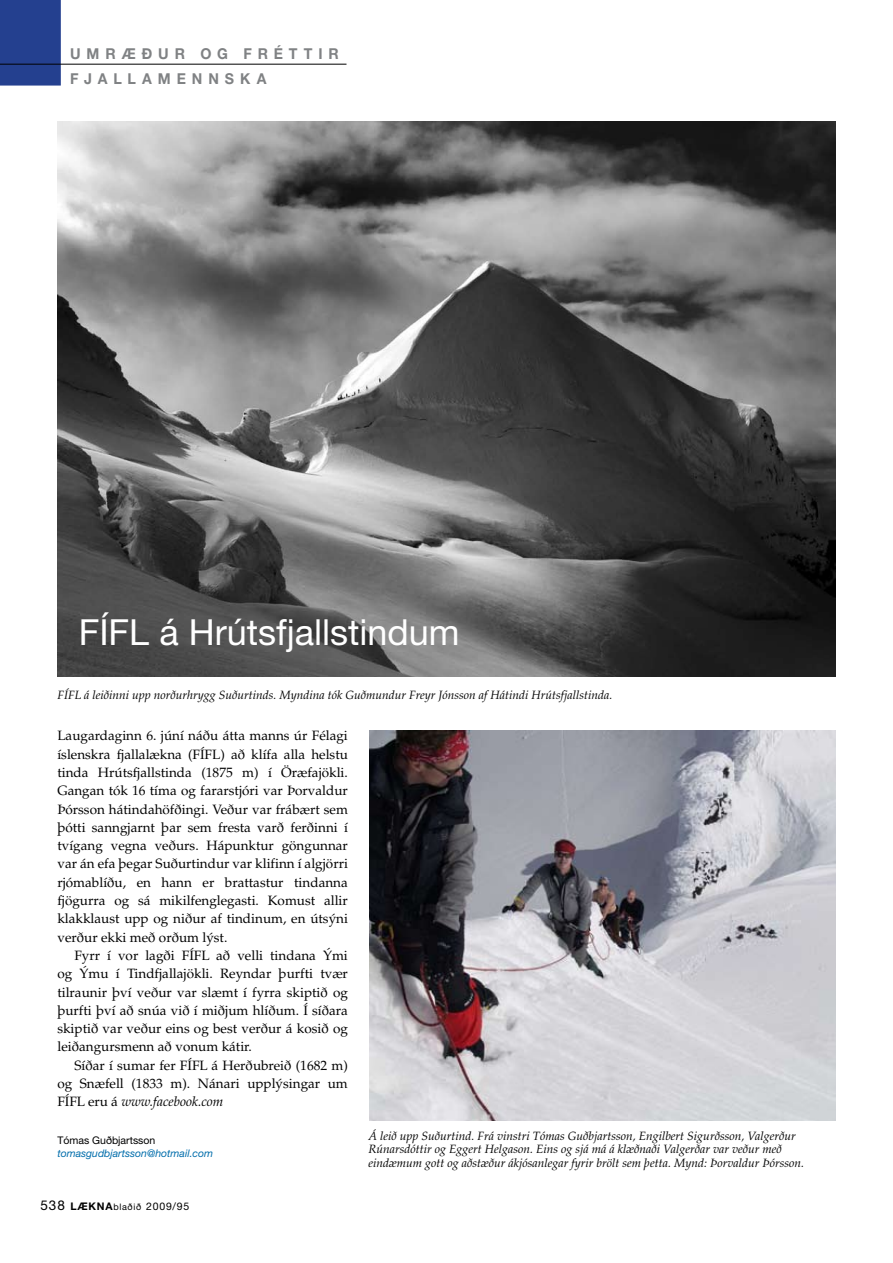
<style>
.page{position:relative;width:893px;height:1263px;background:#fff}
.page>*{position:absolute;margin:0;border:0;box-sizing:border-box;transform-origin:0 0}
.t1{font:36px "Helvetica Neue";color:#fff}
.t2{font:700 15px/25.5px "Helvetica Neue";letter-spacing:.415em;color:#808284;scale:.95 1}
.t3{font:13.5px/18.3px "Palatino";color:#000;text-align:justify}
.t4{font:italic 12px/13.5px "Palatino";color:#000}
.t5{font:10.5px "Helvetica Neue";color:#000}
.t6{font:italic 10.5px "Helvetica Neue";color:#006dab}
.s1{font-style:italic}
.s2{font-size:13.5px}
.s3{font-weight:700}
.s4{font-size:9px}
</style>
<div class="page">
<div style="left:0;top:0;width:61px;height:86px;background:#24408f"></div>
<hr style="left:0;top:64px;width:346px;height:1px;background:#000">
<img style="left:57px;top:122px;width:779px;height:554px">
<img style="left:369px;top:730px;width:467px;height:390px">
<p class="t2" style="left:70px;top:40px;width:284px">UMRÆÐUR OG FRÉTTI R<br>F JALLAMENNSKA</p>
<h1 class="t1" style="left:79px;top:610px;width:382px">FÍFL á Hrútsfjallstindum</h1>
<p class="t4" style="left:57px;top:689px;width:557px">FÍFL á leiðinni upp norðurhrygg Suðurtinds. Myndina tók Guðmundur Freyr Jónsson af Hátindi Hrútsfjallstinda.</p>
<p class="t3" style="left:57px;top:727px;width:292px">Laugardaginn 6. júní náðu átta manns úr Félagi íslenskra fjallalækna (FÍFL) að klífa alla helstu tinda Hrútsfjallstinda (1875 m) í Öræfajökli.<br>Gangan tók 16 tíma og fararstjóri var Þorvaldur Þórsson hátindahöfðingi. Veður var frábært sem þótti sanngjarnt þar sem fresta varð ferðinni í tvígang vegna veðurs. Hápunktur göngunnar var án efa þegar Suðurtindur var klifinn í algjörri rjómablíðu, en hann er brattastur tindanna fjögurra og sá mikilfenglegasti. Komust allir klakklaust upp og niður af tindinum, en útsýni verður ekki með orðum lýst.</p>
<p class="t3" style="left:57px;top:946px;width:292px;text-indent:17px">Fyrr í vor lagði FÍFL að velli tindana Ými og Ýmu í Tindfjallajökli. Reyndar þurfti tvær tilraunir því veður var slæmt í fyrra skiptið og þurfti því að snúa við í miðjum hlíðum. Í síðara skiptið var veður eins og best verður á kosið og leiðangursmenn að vonum kátir.</p>
<p class="t3" style="left:57px;top:1056px;width:292px;text-indent:17px">Síðar í sumar fer FÍFL á Herðubreið (1682 m) og Snæfell (1833 m). Nánari upplýsingar um FÍFL eru á <span class="s1">www.facebook.com</span></p>
<p class="t5" style="left:57px;top:1134px;width:100px">Tómas Guðbjartsson</p>
<p class="t6" style="left:57px;top:1147px;width:157px">tomasgudbjartsson@hotmail.com</p>
<p class="t5" style="left:40px;top:1200px;width:150px"><span class="s2">538</span> <span class="s3">LÆKNA</span><span class="s4">blaðið</span> 2009/95</p>
<p class="t4" style="left:368px;top:1129px;width:437px">Á leið upp Suðurtind. Frá vinstri Tómas Guðbjartsson, Engilbert Sigurðsson, Valgerður<br>Rúnarsdóttir og Eggert Helgason. Eins og sjá má á klæðnaði Valgerðar var veður með eindæmum gott og aðstæður ákjósanlegar fyrir brölt sem þetta. Mynd: Þorvaldur Þórsson.</p>
</div>
